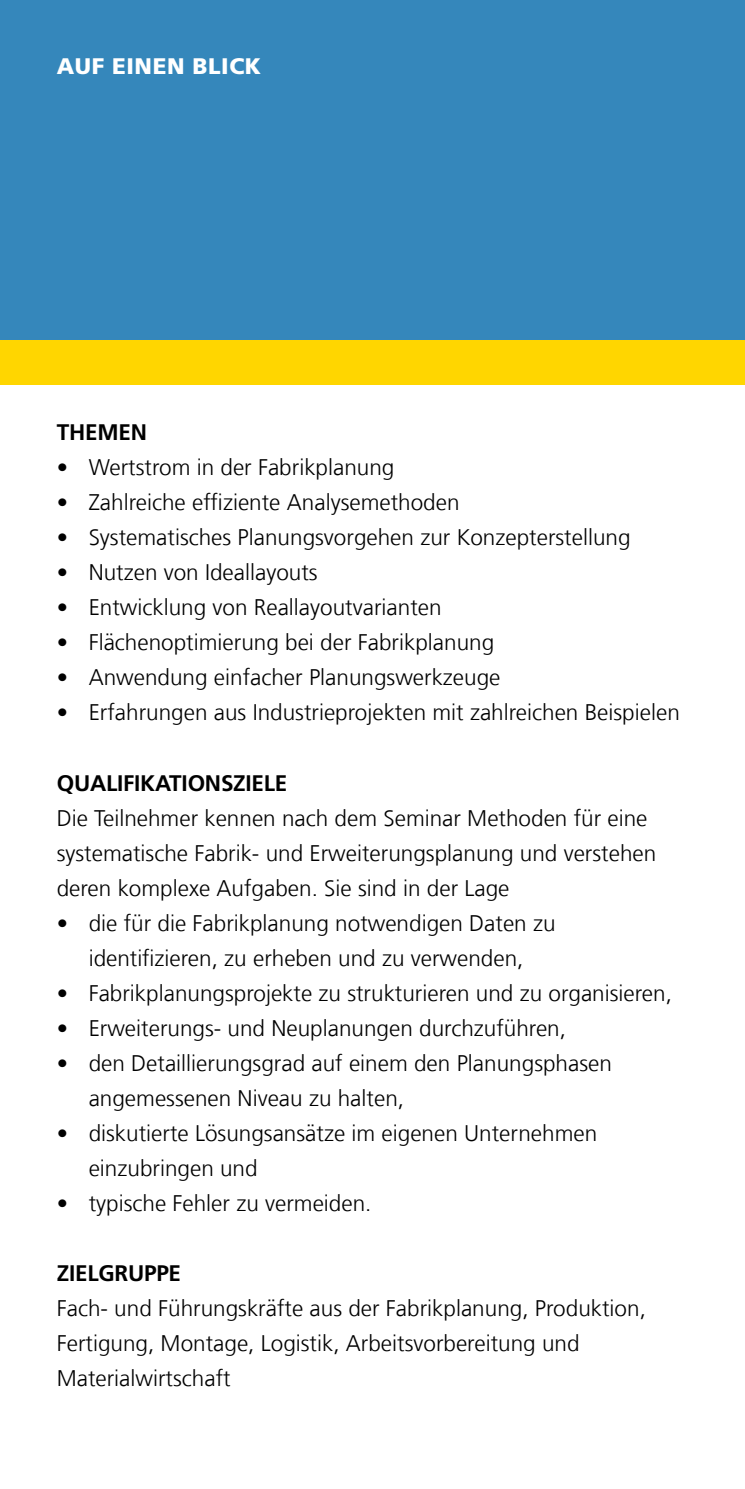
<style>
.page{position:relative;width:745px;height:1489px;background:#fff}
.page>*{position:absolute;margin:0;border:0;box-sizing:border-box;transform-origin:0 0}
.t1{font:300 22.5px/35px "Frutiger LT Com";color:#000}
.t2{font:700 22.5px "Frutiger LT Com";letter-spacing:-.01em;color:#000}
.t3{font:900 22.5px "Frutiger LT Com";letter-spacing:.025em;color:#fff}
</style>
<div class="page">
<div style="left:0;top:0;width:744px;height:340px;background:#3587bb"></div>
<div style="left:0;top:340px;width:744px;height:44px;background:#ffd600"></div>
<p class="t3" style="left:57px;top:52px;width:206px">AUF EINEN BLICK</p>
<p class="t2" style="left:57px;top:419px;width:92px">THEMEN</p>
<p class="t1" style="left:57px;top:450px;width:339px">• Wertstrom in der Fabrikplanung</p>
<p class="t1" style="left:57px;top:485px;width:404px">• Zahlreiche effiziente Analysemethoden</p>
<p class="t1" style="left:57px;top:520px;width:575px">• Systematisches Planungsvorgehen zur Konzepterstellung</p>
<p class="t1" style="left:57px;top:555px;width:262px">• Nutzen von Ideallayouts</p>
<p class="t1" style="left:57px;top:590px;width:386px">• Entwicklung von Reallayoutvarianten</p>
<p class="t1" style="left:57px;top:625px;width:438px">• Flächenoptimierung bei der Fabrikplanung</p>
<p class="t1" style="left:57px;top:660px;width:445px">• Anwendung einfacher Planungswerkzeuge</p>
<p class="t1" style="left:57px;top:695px;width:624px">• Erfahrungen aus Industrieprojekten mit zahlreichen Beispielen</p>
<p class="t2" style="left:57px;top:769px;width:232px">QUALIFIKATIONSZIELE</p>
<p class="t1" style="left:57px;top:800px;width:600px">Die Teilnehmer kennen nach dem Seminar Methoden für eine systematische Fabrik- und Erweiterungsplanung und verstehen deren komplexe Aufgaben. Sie sind in der Lage</p>
<p class="t1" style="left:57px;top:905px;width:500px;text-align:center">• die für die Fabrikplanung notwendigen Daten zu identifizieren, zu erheben und zu verwenden,</p>
<p class="t1" style="left:57px;top:975px;width:616px">• Fabrikplanungsprojekte zu strukturieren und zu organisieren,</p>
<p class="t1" style="left:57px;top:1010px;width:510px">• Erweiterungs- und Neuplanungen durchzuführen,</p>
<p class="t1" style="left:89px;top:1045px;width:524px;text-indent:-32px">• den Detaillierungsgrad auf einem den Planungsphasen angemessenen Niveau zu halten,</p>
<p class="t1" style="left:89px;top:1115px;width:509px;text-indent:-32px">• diskutierte Lösungsansätze im eigenen Unternehmen einzubringen und</p>
<p class="t1" style="left:57px;top:1185px;width:316px">• typische Fehler zu vermeiden.</p>
<p class="t2" style="left:57px;top:1259px;width:126px">ZIELGRUPPE</p>
<p class="t1" style="left:57px;top:1290px;width:590px">Fach- und Führungskräfte aus der Fabrikplanung, Produktion,<br>Fertigung, Montage, Logistik, Arbeitsvorbereitung und<br>Materialwirtschaft</p>
</div>
